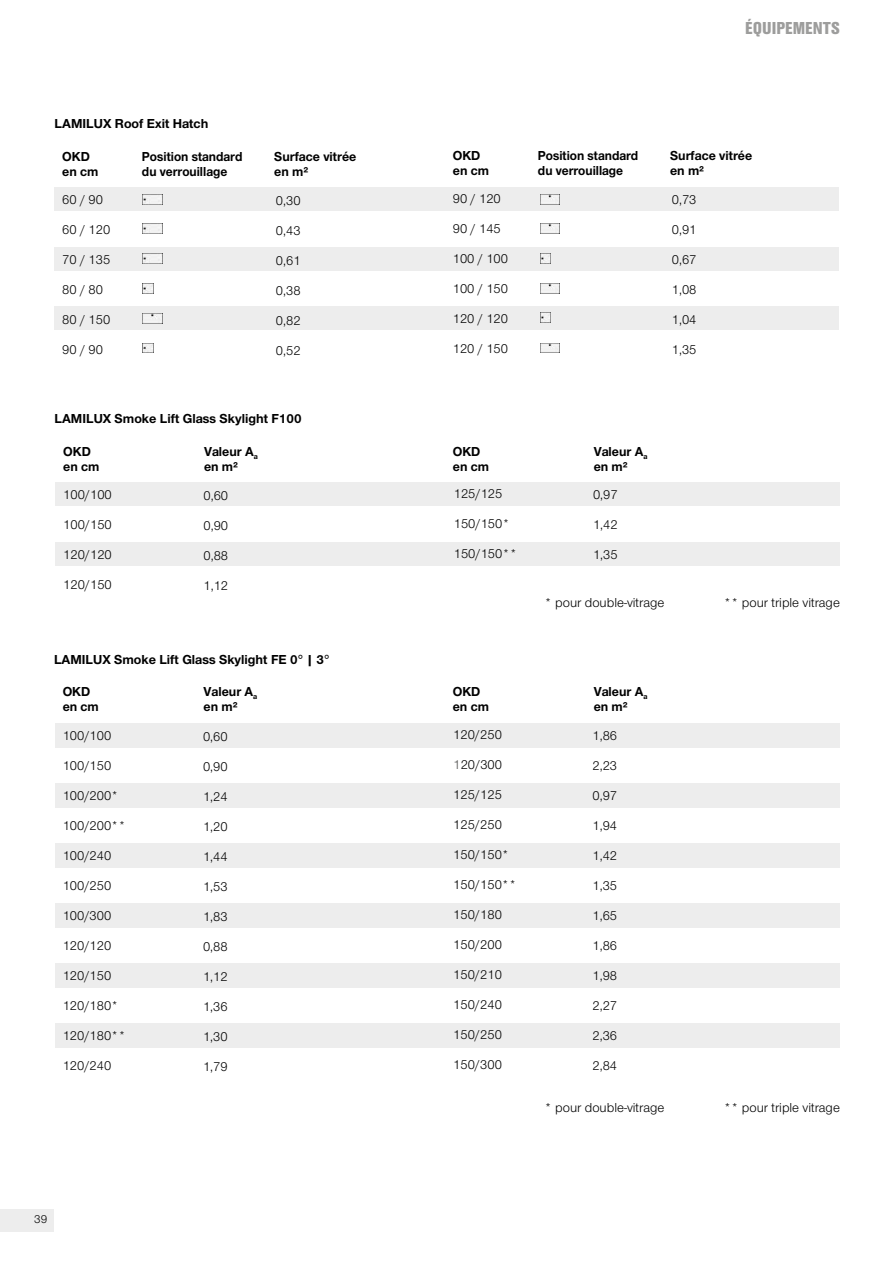
<style>
.page{position:relative;width:893px;height:1263px;background:#fff}
.page>*{position:absolute;margin:0;border:0;box-sizing:border-box;transform-origin:0 0}
.t1{font:900 condensed 18px "Nimbus Sans T";color:#9d9d9c}
.t2{font:13.5px "Nimbus Sans Novus T";color:#000}
.t3{font:700 13.5px/15px "Nimbus Sans Novus T";color:#000}
.t4{font:700 13.5px/15px "Nimbus Sans Novus T";color:#000;scale:.95 1}
.t5{font:12px "Nimbus Sans Novus T";color:#000}
.s1{color:#575756}
</style>
<div class="page">
<div style="left:54px;top:187px;width:784px;height:24px;background:#ededed"></div>
<div style="left:54px;top:247px;width:784px;height:24px;background:#ededed"></div>
<div style="left:54px;top:306px;width:784px;height:24px;background:#ededed"></div>
<svg style="left:540px;top:254px;width:11px;height:10px"></svg>
<svg style="left:540px;top:313px;width:11px;height:10px"></svg>
<img style="left:143px;top:194px;width:19px;height:7px">
<img style="left:143px;top:224px;width:19px;height:10px">
<img style="left:143px;top:257px;width:19px;height:7px">
<svg style="left:143px;top:283px;width:11px;height:10px"></svg>
<svg style="left:143px;top:343px;width:11px;height:10px"></svg>
<img style="left:143px;top:313px;width:19px;height:6px">
<img style="left:540px;top:194px;width:19px;height:10px">
<img style="left:540px;top:224px;width:19px;height:10px">
<img style="left:540px;top:283px;width:19px;height:10px">
<img style="left:540px;top:343px;width:19px;height:10px">
<div style="left:55px;top:724px;width:784px;height:24px;background:#ededed"></div>
<div style="left:55px;top:784px;width:784px;height:24px;background:#ededed"></div>
<div style="left:55px;top:843px;width:784px;height:25px;background:#ededed"></div>
<div style="left:55px;top:903px;width:784px;height:25px;background:#ededed"></div>
<div style="left:55px;top:963px;width:784px;height:24px;background:#ededed"></div>
<div style="left:55px;top:1023px;width:784px;height:24px;background:#ededed"></div>
<div style="left:55px;top:482px;width:784px;height:24px;background:#ededed"></div>
<div style="left:55px;top:542px;width:784px;height:24px;background:#ededed"></div>
<div style="left:0;top:1209px;width:54px;height:22px;background:#ededed"></div>
<p class="t3" style="left:55px;top:115px;width:155px">LAMILUX Roof Exit Hatch</p>
<h1 class="t1" style="left:745px;top:18px;width:96px">ÉQUIPEMENTS</h1>
<p class="t3" style="left:453px;top:148px;width:38px">OKD en cm</p>
<p class="t3" style="left:62px;top:149px;width:38px">OKD en cm</p>
<p class="t4" style="left:538px;top:148px;width:107px">Position standard du verrouillage</p>
<p class="t3" style="left:670px;top:148px;width:84px">Surface vitrée en m²</p>
<p class="t4" style="left:142px;top:149px;width:107px">Position standard du verrouillage</p>
<p class="t3" style="left:274px;top:149px;width:84px">Surface vitrée en m²</p>
<p class="t2" style="left:62px;top:191px;width:42px">60 / 90</p>
<p class="t2" style="left:62px;top:221px;width:50px">60 / 120</p>
<p class="t2" style="left:62px;top:251px;width:50px">70 / 135</p>
<p class="t2" style="left:62px;top:281px;width:42px">80 / 80</p>
<p class="t2" style="left:62px;top:311px;width:50px">80 / 150</p>
<p class="t2" style="left:62px;top:341px;width:42px">90 / 90</p>
<p class="t2" style="left:276px;top:192px;width:26px">0,30</p>
<p class="t2" style="left:276px;top:222px;width:26px">0,43</p>
<p class="t2" style="left:276px;top:252px;width:26px">0,61</p>
<p class="t2" style="left:276px;top:282px;width:26px">0,38</p>
<p class="t2" style="left:276px;top:312px;width:26px">0,82</p>
<p class="t2" style="left:276px;top:342px;width:26px">0,52</p>
<p class="t2" style="left:453px;top:190px;width:50px">90 / 120</p>
<p class="t2" style="left:453px;top:220px;width:50px">90 / 145</p>
<p class="t2" style="left:453px;top:250px;width:57px">100 / 100</p>
<p class="t2" style="left:453px;top:280px;width:57px">100 / 150</p>
<p class="t2" style="left:453px;top:310px;width:57px">120 / 120</p>
<p class="t2" style="left:453px;top:340px;width:57px">120 / 150</p>
<p class="t2" style="left:672px;top:191px;width:26px">0,73</p>
<p class="t2" style="left:672px;top:221px;width:26px">0,91</p>
<p class="t2" style="left:672px;top:251px;width:26px">0,67</p>
<p class="t2" style="left:672px;top:281px;width:26px">1,08</p>
<p class="t2" style="left:672px;top:311px;width:26px">1,04</p>
<p class="t2" style="left:672px;top:341px;width:26px">1,35</p>
<p class="t3" style="left:55px;top:411px;width:249px">LAMILUX Smoke Lift Glass Skylight F100</p>
<p class="t3" style="left:63px;top:444px;width:38px">OKD en cm</p>
<p class="t3" style="left:204px;top:444px;width:55px">Valeur A<sub>a </sub>en m²</p>
<p class="t2" style="left:63px;top:486px;width:50px">100/100</p>
<p class="t2" style="left:63px;top:516px;width:50px">100/150</p>
<p class="t2" style="left:63px;top:546px;width:50px">120/120</p>
<p class="t2" style="left:63px;top:576px;width:50px">120/150</p>
<p class="t2" style="left:204px;top:487px;width:26px">0,60</p>
<p class="t2" style="left:204px;top:517px;width:26px">0,90</p>
<p class="t2" style="left:204px;top:547px;width:26px">0,88</p>
<p class="t2" style="left:204px;top:577px;width:26px">1,12</p>
<p class="t3" style="left:54px;top:651px;width:277px">LAMILUX Smoke Lift Glass Skylight FE 0° | 3°</p>
<p class="t3" style="left:453px;top:444px;width:38px">OKD en cm</p>
<p class="t3" style="left:594px;top:444px;width:55px">Valeur A<sub>a </sub>en m²</p>
<p class="t2" style="left:454px;top:486px;width:50px">125/125</p>
<p class="t2" style="left:454px;top:516px;width:57px">150/150*</p>
<p class="t2" style="left:454px;top:546px;width:65px">150/150**</p>
<p class="t2" style="left:593px;top:487px;width:26px">0,97</p>
<p class="t2" style="left:593px;top:517px;width:26px">1,42</p>
<p class="t2" style="left:593px;top:547px;width:26px">1,35</p>
<p class="t2" style="left:544px;top:595px;width:121px">* pour double-vitrage</p>
<p class="t3" style="left:63px;top:684px;width:38px">OKD en cm</p>
<p class="t3" style="left:204px;top:684px;width:55px">Valeur A<sub>a </sub>en m²</p>
<p class="t3" style="left:453px;top:684px;width:38px">OKD en cm</p>
<p class="t3" style="left:594px;top:684px;width:55px">Valeur A<sub>a </sub>en m²</p>
<p class="t2" style="left:63px;top:728px;width:50px">100/100</p>
<p class="t2" style="left:63px;top:758px;width:50px">100/150</p>
<p class="t2" style="left:63px;top:788px;width:57px">100/200*</p>
<p class="t2" style="left:63px;top:818px;width:65px">100/200**</p>
<p class="t2" style="left:63px;top:848px;width:50px">100/240</p>
<p class="t2" style="left:63px;top:878px;width:50px">100/250</p>
<p class="t2" style="left:63px;top:908px;width:50px">100/300</p>
<p class="t2" style="left:63px;top:938px;width:50px">120/120</p>
<p class="t2" style="left:63px;top:968px;width:50px">120/150</p>
<p class="t2" style="left:63px;top:998px;width:57px">120/180*</p>
<p class="t2" style="left:63px;top:1028px;width:65px">120/180**</p>
<p class="t2" style="left:63px;top:1058px;width:50px">120/240</p>
<p class="t2" style="left:203px;top:729px;width:26px">0,60</p>
<p class="t2" style="left:203px;top:759px;width:26px">0,90</p>
<p class="t2" style="left:203px;top:789px;width:26px">1,24</p>
<p class="t2" style="left:203px;top:819px;width:26px">1,20</p>
<p class="t2" style="left:203px;top:849px;width:26px">1,44</p>
<p class="t2" style="left:203px;top:879px;width:26px">1,53</p>
<p class="t2" style="left:203px;top:909px;width:26px">1,83</p>
<p class="t2" style="left:203px;top:939px;width:26px">0,88</p>
<p class="t2" style="left:203px;top:969px;width:26px">1,12</p>
<p class="t2" style="left:203px;top:999px;width:26px">1,36</p>
<p class="t2" style="left:203px;top:1029px;width:26px">1,30</p>
<p class="t2" style="left:203px;top:1059px;width:26px">1,79</p>
<p class="t2" style="left:453px;top:727px;width:50px">120/250</p>
<p class="t2" style="left:453px;top:757px;width:50px"><span class="s1">1</span>20/300</p>
<p class="t2" style="left:453px;top:787px;width:50px">125/125</p>
<p class="t2" style="left:453px;top:817px;width:50px">125/250</p>
<p class="t2" style="left:453px;top:847px;width:57px">150/150*</p>
<p class="t2" style="left:453px;top:877px;width:65px">150/150**</p>
<p class="t2" style="left:453px;top:907px;width:50px">150/180</p>
<p class="t2" style="left:453px;top:937px;width:50px">150/200</p>
<p class="t2" style="left:453px;top:967px;width:50px">150/210</p>
<p class="t2" style="left:453px;top:997px;width:50px">150/240</p>
<p class="t2" style="left:453px;top:1027px;width:50px">150/250</p>
<p class="t2" style="left:453px;top:1057px;width:50px">150/300</p>
<p class="t2" style="left:592px;top:728px;width:26px">1,86</p>
<p class="t2" style="left:592px;top:758px;width:26px">2,23</p>
<p class="t2" style="left:592px;top:788px;width:26px">0,97</p>
<p class="t2" style="left:592px;top:818px;width:26px">1,94</p>
<p class="t2" style="left:592px;top:848px;width:26px">1,42</p>
<p class="t2" style="left:592px;top:878px;width:26px">1,35</p>
<p class="t2" style="left:592px;top:908px;width:26px">1,65</p>
<p class="t2" style="left:592px;top:938px;width:26px">1,86</p>
<p class="t2" style="left:592px;top:968px;width:26px">1,98</p>
<p class="t2" style="left:592px;top:998px;width:26px">2,27</p>
<p class="t2" style="left:592px;top:1028px;width:26px">2,36</p>
<p class="t2" style="left:592px;top:1058px;width:26px">2,84</p>
<p class="t2" style="left:544px;top:1100px;width:121px">* pour double-vitrage</p>
<p class="t2" style="left:724px;top:595px;width:118px">** pour triple vitrage</p>
<p class="t2" style="left:724px;top:1100px;width:118px">** pour triple vitrage</p>
<p class="t5" style="left:34px;top:1212px;width:15px">39</p>
</div>
